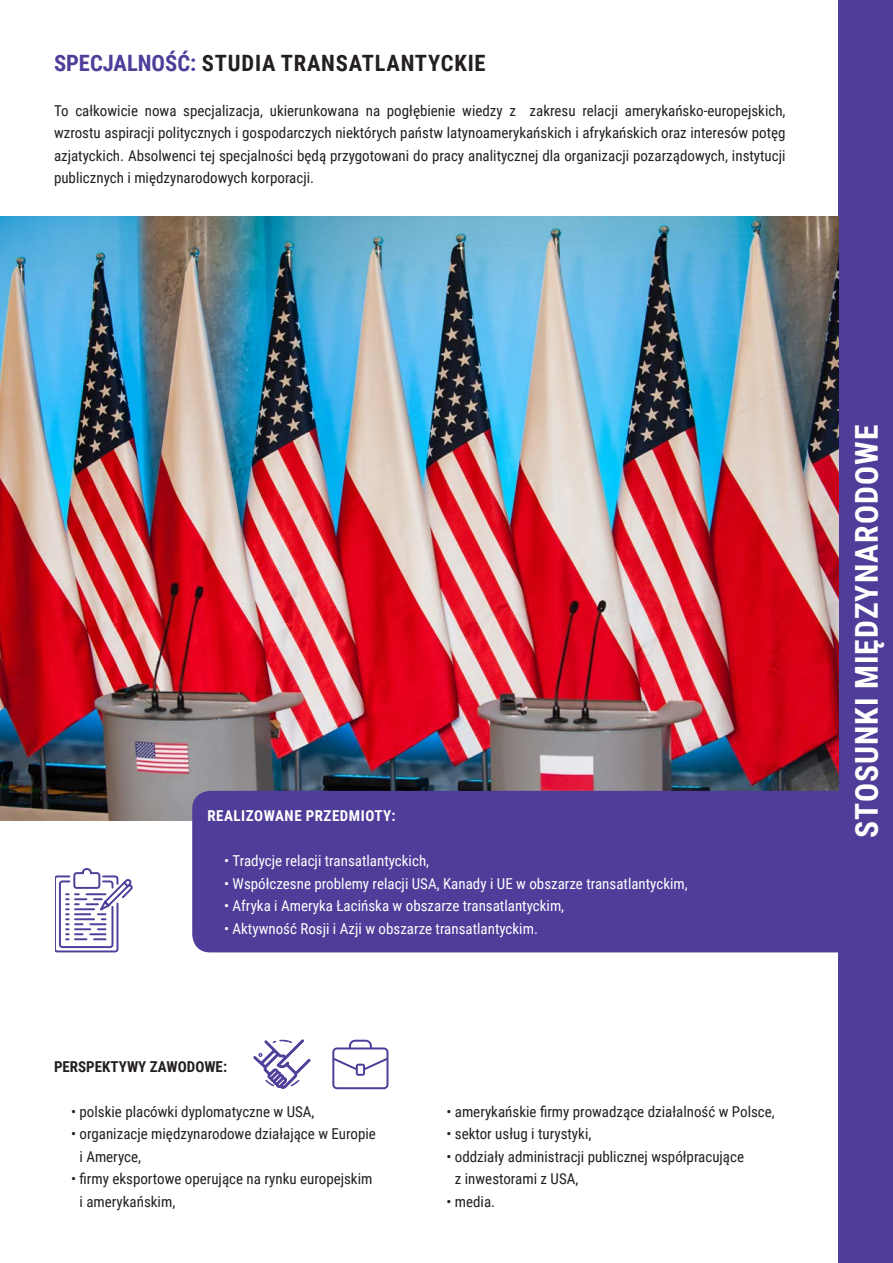
<style>
.page{position:relative;width:893px;height:1263px;background:#fff}
.page>*{position:absolute;margin:0;border:0;box-sizing:border-box;transform-origin:0 0}
.t1{font:700 31.5px "Roboto Condensed";letter-spacing:.035em;color:#fff}
.t2{font:700 22.5px "Roboto Condensed";letter-spacing:.035em;color:#231f20}
.t3{font:15px/22.5px "Roboto Condensed";color:#231f20}
.t4{font:15px "Roboto Condensed";color:#fff}
.t5{font:700 15px "Roboto Condensed";letter-spacing:.035em;color:#fff}
.t6{font:700 15px "Roboto Condensed";color:#231f20}
.s1{color:#4f3d99}
</style>
<div class="page">
<div style="left:839px;top:0;width:54px;height:1263px;background:#4f3d99"></div>
<img style="left:0;top:216px;width:839px;height:605px">
<div style="left:192px;top:791px;width:701px;height:161px;background:#4f3d99;border-radius:18px"></div>
<svg style="left:55px;top:868px;width:78px;height:85px"></svg>
<svg style="left:332px;top:1040px;width:56px;height:49px"></svg>
<svg style="left:253px;top:1039px;width:58px;height:50px"></svg>
<p class="t2" style="left:54px;top:47px;width:433px"><span class="s1">SPECJALNOŚĆ:</span> STUDIA TRANSATLANTYCKIE</p>
<p class="t3" style="left:54px;top:99px;width:733px;text-align:justify">To całkowicie nowa specjalizacja, ukierunkowana na pogłębienie wiedzy z zakresu relacji amerykańsko-europejskich, wzrostu aspiracji politycznych i gospodarczych niektórych państw latynoamerykańskich i afrykańskich oraz interesów potęg azjatyckich. Absolwenci tej specjalności będą przygotowani do pracy analitycznej dla organizacji pozarządowych, instytucji publicznych i międzynarodowych korporacji.</p>
<p class="t5" style="left:207px;top:805px;width:190px">REALIZOWANE PRZEDMIOTY:</p>
<p class="t4" style="left:224px;top:850px;width:207px">• Tradycje relacji transatlantyckich,</p>
<p class="t4" style="left:224px;top:873px;width:465px">• Współczesne problemy relacji USA, Kanady i UE w obszarze transatlantyckim,</p>
<p class="t4" style="left:224px;top:895px;width:342px">• Afryka i Ameryka Łacińska w obszarze transatlantyckim,</p>
<p class="t4" style="left:224px;top:918px;width:315px">• Aktywność Rosji i Azji w obszarze transatlantyckim.</p>
<p class="t6" style="left:54px;top:1056px;width:175px">PERSPEKTYWY ZAWODOWE:</p>
<p class="t3" style="left:71px;top:1099px;width:245px">• polskie placówki dyplomatyczne w USA,</p>
<p class="t3" style="left:80px;top:1122px;width:298px;text-indent:-9px">• organizacje międzynarodowe działające w Europie i Ameryce,</p>
<p class="t3" style="left:80px;top:1167px;width:294px;text-indent:-9px">• firmy eksportowe operujące na rynku europejskim i amerykańskim,</p>
<p class="t3" style="left:446px;top:1099px;width:330px">• amerykańskie firmy prowadzące działalność w Polsce,</p>
<p class="t3" style="left:446px;top:1122px;width:147px">• sektor usług i turystyki,</p>
<p class="t3" style="left:455px;top:1144px;width:291px;text-indent:-9px">• oddziały administracji publicznej współpracujące z inwestorami z USA,</p>
<p class="t3" style="left:446px;top:1189px;width:50px">• media.</p>
<p class="t1" style="left:844px;top:838px;width:415px;rotate:-90deg">STOSUNKI MIĘDZYNARODOWE</p>
</div>
